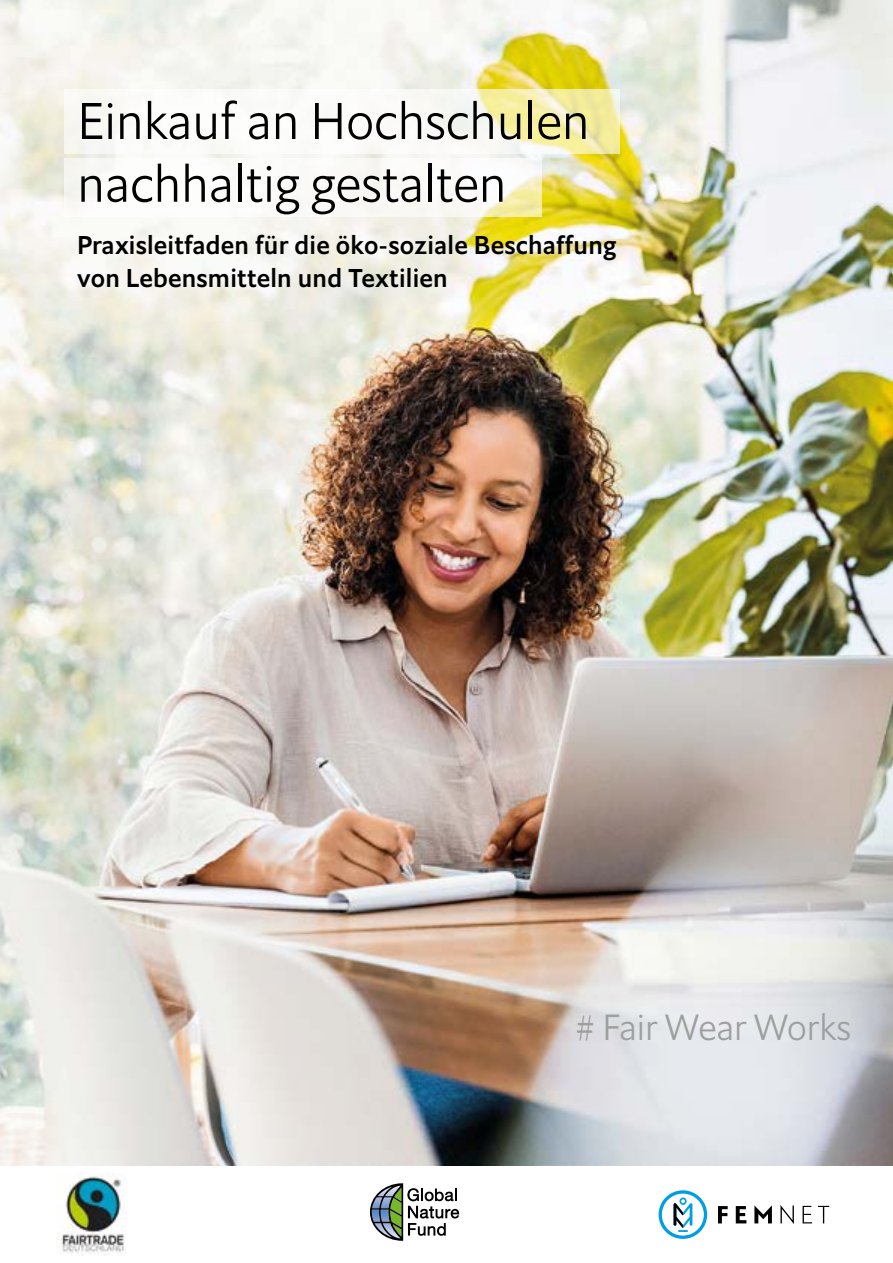
<style>
.page{position:relative;width:893px;height:1263px;background:#fff}
.page>*{position:absolute;margin:0;border:0;box-sizing:border-box;transform-origin:0 0}
.t1{font:300 51px/62.7px "Halifax";color:#000}
.t2{font:300 36px "Halifax";letter-spacing:-.005em;color:#9e9f9f}
.t3{font:500 25.5px/33px "Halifax";letter-spacing:.01em;color:#000}
</style>
<div class="page">
<img style="left:0;top:0;width:893px;height:1165px">
<svg style="left:659px;top:1190px;width:48px;height:49px"></svg>
<svg style="left:718px;top:1206px;width:10px;height:17px"></svg>
<svg style="left:736px;top:1206px;width:10px;height:17px"></svg>
<svg style="left:754px;top:1205px;width:18px;height:18px"></svg>
<svg style="left:780px;top:1205px;width:14px;height:19px"></svg>
<svg style="left:803px;top:1206px;width:9px;height:17px"></svg>
<svg style="left:818px;top:1206px;width:11px;height:17px"></svg>
<svg style="left:64px;top:89px;width:555px;height:65px"></svg>
<div style="left:64px;top:158px;width:477px;height:59px;background:#fff"></div>
<img style="left:56px;top:1174px;width:70px;height:81px">
<svg style="left:370px;top:1183px;width:89px;height:58px"></svg>
<h1 class="t1" style="left:77px;top:89px;width:514px">Einkauf an Hochschulen nachhaltig gestalten</h1>
<p class="t3" style="left:77px;top:229px;width:541px">Praxisleitfaden für die öko-soziale Beschaffung von Lebensmitteln und Textilien</p>
<h2 class="t2" style="left:575px;top:1004px;width:277px"># Fair Wear Works</h2>
</div>
